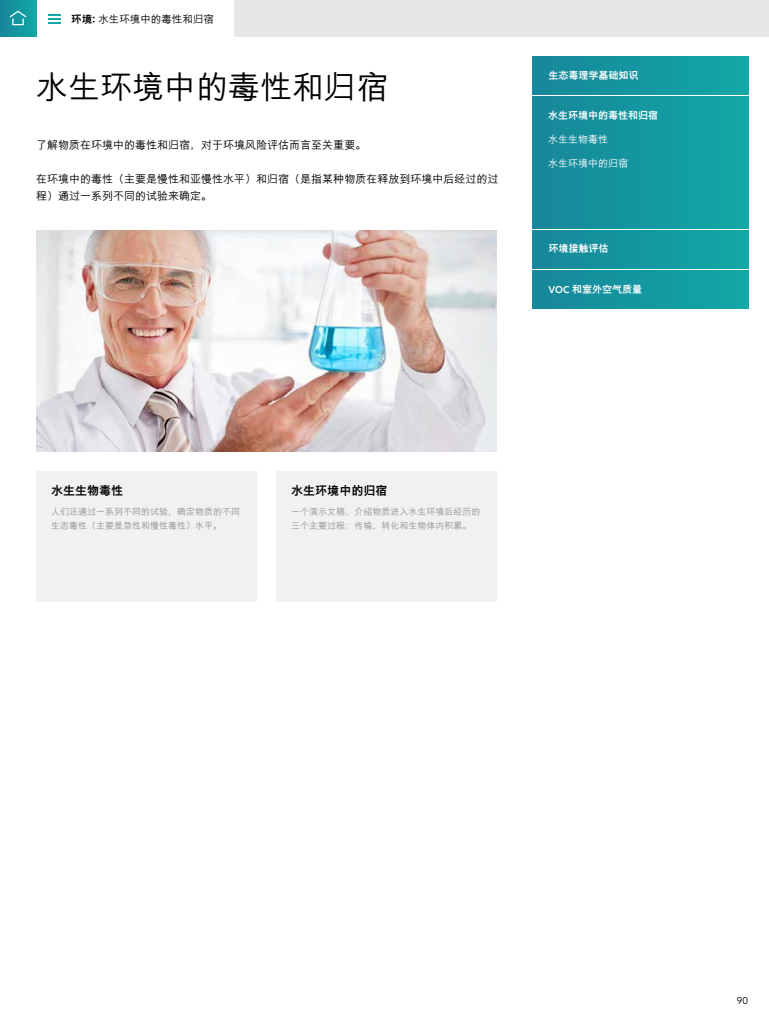
<style>
.page{position:relative;width:769px;height:1024px;background:#fff}
.page>*{position:absolute;margin:0;border:0;box-sizing:border-box;transform-origin:0 0}
.t1{font:500 32px "M Hei PRC";color:#000}
.t2{font:800 12px "M Hei PRC";color:#000}
.t3{font:500 11px/17px "M Hei PRC";color:#000}
.t4{font:500 10.5px "M Hei PRC";color:#000}
.t5{font:800 10px "M Hei PRC";color:#fff}
.t6{font:500 10px "M Hei PRC";color:#fff}
.t7{font:10px "E Mprint";color:#000}
.t8{font:500 9px/14px "M Hei PRC";color:#939598}
.s1{font-weight:800}
.s2{font-family:"E Mprint";font-weight:600}
</style>
<div class="page">
<div style="left:155px;top:0;width:613px;height:36px;background:#e6e7e8"></div>
<div style="left:36px;top:0;width:197px;height:41px;background:#fff"></div>
<svg style="left:48px;top:14px;width:12px;height:10px"></svg>
<div style="left:532px;top:230px;width:216px;height:38px;background:linear-gradient(to right,#17869a,#12a7a6)"></div>
<div style="left:532px;top:270px;width:216px;height:38px;background:linear-gradient(to right,#17869a,#12a7a6)"></div>
<div style="left:532px;top:96px;width:216px;height:132px;background:linear-gradient(to right,#17869a,#12a7a6)"></div>
<div style="left:532px;top:56px;width:216px;height:38px;background:linear-gradient(to right,#17869a,#12a7a6)"></div>
<div style="left:0;top:0;width:36px;height:36px;background:linear-gradient(to right,#17879a,#12a6a5)"></div>
<div style="left:12px;top:18px;width:12px;height:7px;border:1px solid #fff"></div>
<svg style="left:9px;top:10px;width:18px;height:8px"></svg>
<div style="left:36px;top:471px;width:220px;height:130px;background:#f1f1f2"></div>
<div style="left:276px;top:471px;width:220px;height:130px;background:#f1f1f2"></div>
<img style="left:36px;top:231px;width:460px;height:220px">
<p class="t4" style="left:71px;top:13px;width:144px"><span class="s1">环境:</span> 水生环境中的毒性和归宿</p>
<h1 class="t1" style="left:36px;top:70px;width:353px">水生环境中的毒性和归宿</h1>
<p class="t3" style="left:36px;top:137px;width:331px">了解物质在环境中的毒性和归宿，对于环境风险评估而言至关重要。</p>
<p class="t3" style="left:36px;top:171px;width:463px">在环境中的毒性（主要是慢性和亚慢性水平）和归宿（是指某种物质在释放到环境中后经过的过程）通过一系列不同的试验来确定。</p>
<p class="t5" style="left:548px;top:69px;width:94px">生态毒理学基础知识 »</p>
<p class="t5" style="left:548px;top:109px;width:114px">水生环境中的毒性和归宿 »</p>
<p class="t6" style="left:548px;top:133px;width:61px">水生生物毒性</p>
<p class="t6" style="left:548px;top:157px;width:81px">水生环境中的归宿</p>
<p class="t5" style="left:548px;top:243px;width:64px">环境接触评估 »</p>
<p class="t5" style="left:548px;top:284px;width:98px"><span class="s2">VOC</span> 和室外空气质量 »</p>
<p class="t2" style="left:51px;top:484px;width:77px">水生生物毒性 »</p>
<p class="t8" style="left:51px;top:505px;width:190px">人们还通过一系列不同的试验，确定物质的不同生态毒性（主要是急性和慢性毒性）水平。</p>
<p class="t2" style="left:291px;top:484px;width:97px">水生环境中的归宿</p>
<p class="t8" style="left:291px;top:505px;width:190px">一个演示文稿，介绍物质进入水生环境后经历的三个主要过程：传输、转化和生物体内积累。</p>
<p class="t7" style="left:736px;top:994px;width:13px">90</p>
</div>
